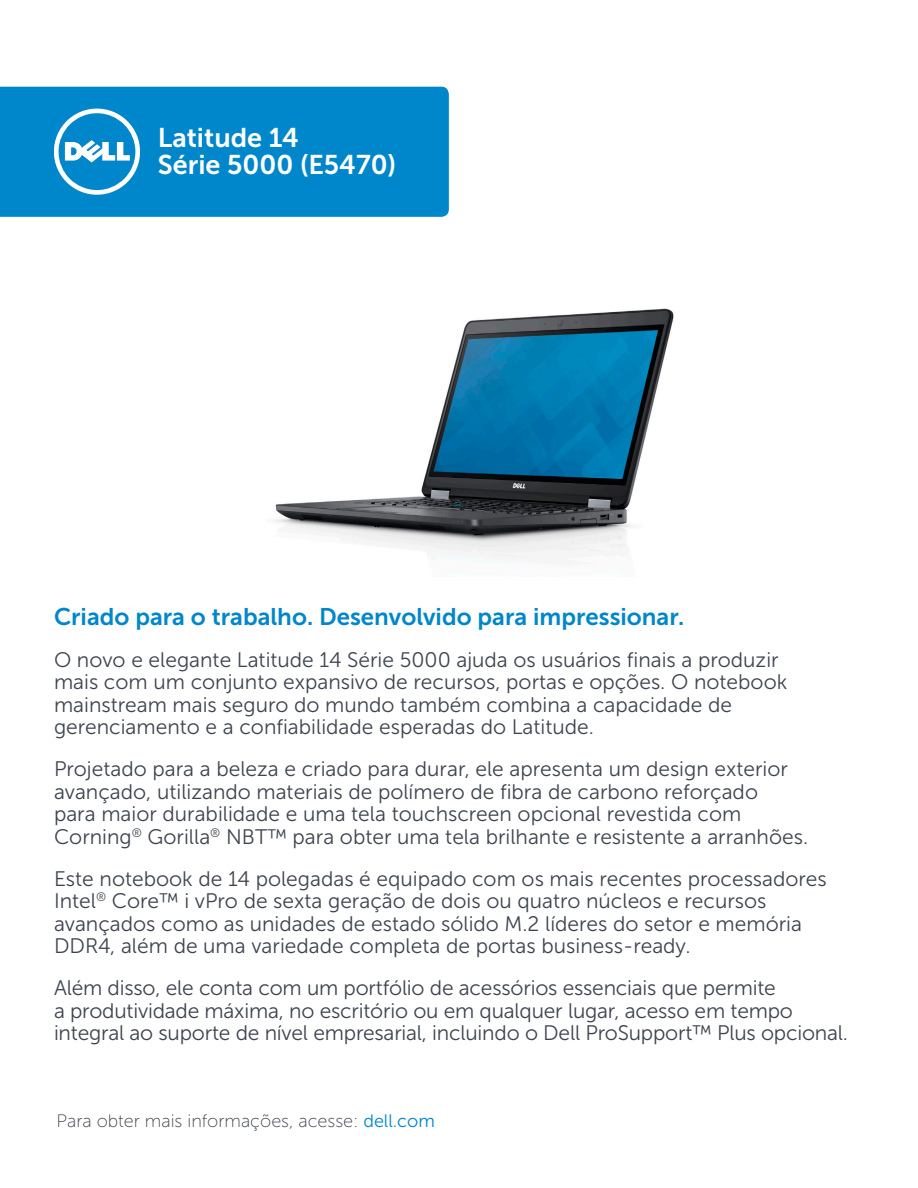
<style>
.page{position:relative;width:918px;height:1188px;background:#fff}
.page>*{position:absolute;margin:0;border:0;box-sizing:border-box;transform-origin:0 0}
.Product_Tagline{font:27px/27px "Museo Sans For Dell 700";color:#fff}
.URL{font:24px "Museo Sans For Dell 700";color:#0087cb}
.URL-2{font:21px/22.5px "Museo Sans For Dell 300";color:#3e444f}
.Headline_Back{font:18px "Museo Sans For Dell 100";color:#3e444f}
.s1{font-family:"Museo Sans For Dell 300";color:#0087cb}
</style>
<div class="page">
<img style="left:275px;top:308px;width:399px;height:258px">
<div style="left:0;top:87px;width:449px;height:130px;background:#0087cb"></div>
<svg style="left:54px;top:109px;width:86px;height:86px"></svg>
<p class="Product_Tagline" style="left:158px;top:124px;width:240px">Latitude 14<br>Série 5000 (E5470)</p>
<p class="URL" style="left:54px;top:603px;width:632px">Criado para o trabalho. Desenvolvido para impressionar.</p>
<p class="URL-2" style="left:54px;top:649px;width:735px">O novo e elegante Latitude 14 Série 5000 ajuda os usuários finais a produzir mais com um conjunto expansivo de recursos, portas e opções. O notebook mainstream mais seguro do mundo também combina a capacidade de gerenciamento e a confiabilidade esperadas do Latitude.</p>
<p class="URL-2" style="left:54px;top:758px;width:756px">Projetado para a beleza e criado para durar, ele apresenta um design exterior avançado, utilizando materiais de polímero de fibra de carbono reforçado<br>para maior durabilidade e uma tela touchscreen opcional revestida com Corning<sup>®</sup> Gorilla<sup>®</sup> NBT™ para obter uma tela brilhante e resistente a arranhões.</p>
<p class="URL-2" style="left:54px;top:868px;width:774px">Este notebook de 14 polegadas é equipado com os mais recentes processadores Intel<sup>®</sup> Core™ i vPro de sexta geração de dois ou quatro núcleos e recursos avançados como as unidades de estado sólido M.2 líderes do setor e memória DDR4, além de uma variedade completa de portas business-ready.</p>
<p class="URL-2" style="left:54px;top:977px;width:796px">Além disso, ele conta com um portfólio de acessórios essenciais que permite<br>a produtividade máxima, no escritório ou em qualquer lugar, acesso em tempo integral ao suporte de nível empresarial, incluindo o Dell ProSupport™ Plus opcional.</p>
<p class="Headline_Back" style="left:57px;top:1111px;width:380px">Para obter mais informações, acesse: <span class="s1">dell.com</span></p>
</div>
